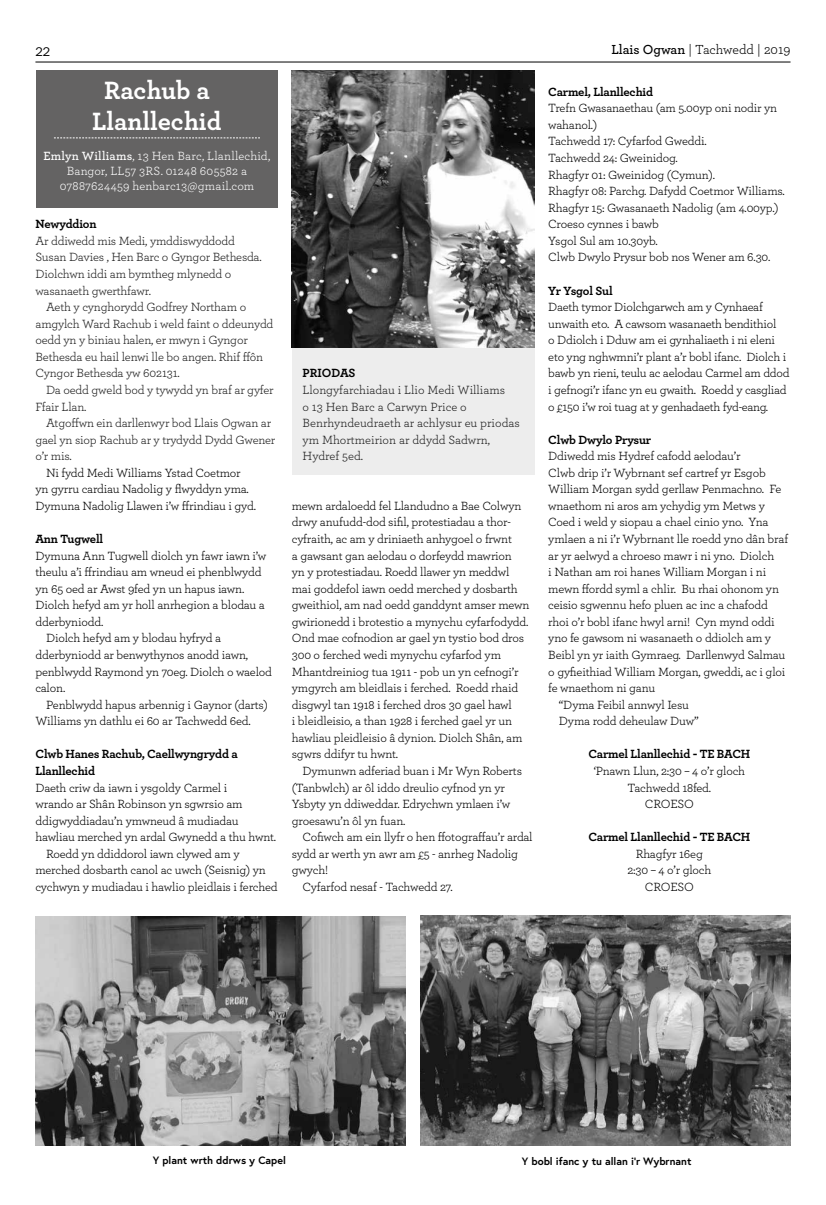
<style>
.page{position:relative;width:826px;height:1205px;background:#fff}
.page>*{position:absolute;margin:0;border:0;box-sizing:border-box;transform-origin:0 0}
.t1{font:700 26.25px/31.5px "Archer";color:#fff;text-align:center}
.t2{font:13.75px "Archer";color:#000}
.t3{font:12.5px/16.5px "Archer";letter-spacing:-.015em;color:#000}
.t4{font:12.5px/16.5px "Archer";letter-spacing:-.015em;color:#1d1d1d}
.t5{font:700 12.5px/16.6px "Archer";letter-spacing:-.015em;color:#000}
.t6{font:12.5px/15px "Archer";letter-spacing:.01em;color:#fff;text-align:center}
.t7{font:12.5px "Franklin Gothic IT Cby BT";color:#000}
.t8{font:700 10.62px "Europa";color:#000}
.s1{font-weight:600}
</style>
<div class="page">
<hr style="left:35px;top:62px;width:755px;height:1px;background:#000">
<div style="left:292px;top:245px;width:242px;height:230px;background:#ededed"></div>
<div style="left:36px;top:71px;width:242px;height:137px;background:#646363"></div>
<svg style="left:54px;top:138px;width:206px;height:1px"></svg>
<img style="left:292px;top:71px;width:242px;height:277px">
<img style="left:35px;top:916px;width:371px;height:229px">
<img style="left:420px;top:915px;width:370px;height:230px">
<p class="t7" style="left:35px;top:44px;width:16px">22</p>
<p class="t2" style="left:611px;top:40px;width:181px"><span class="s1">Llais Ogwan</span> | Tachwedd | 2019</p>
<h1 class="t1" style="left:92px;top:73px;width:131px">Rachub a<br>Llanllechid</h1>
<p class="t6" style="left:43px;top:148px;width:228px"><span class="s1">Emlyn Williams</span>, 13 Hen Barc, Llanllechid,<br>Bangor, LL57 3RS. 01248 605582 a<br>07887624459 henbarc13@gmail.com</p>
<p class="t5" style="left:35px;top:215px;width:63px">Newyddion</p>
<p class="t4" style="left:35px;top:232px;width:228px">Ar ddiwedd mis Medi, ymddiswyddodd Susan Davies , Hen Barc o Gyngor Bethesda.<br>Diolchwn iddi am bymtheg mlynedd o wasanaeth gwerthfawr.</p>
<p class="t4" style="left:35px;top:298px;width:239px;text-indent:11px">Aeth y cynghorydd Godfrey Northam o amgylch Ward Rachub i weld faint o ddeunydd oedd yn y biniau halen, er mwyn i Gyngor Bethesda eu hail lenwi lle bo angen. Rhif ffôn Cyngor Bethesda yw 602131.</p>
<p class="t4" style="left:35px;top:381px;width:240px;text-indent:11px">Da oedd gweld bod y tywydd yn braf ar gyfer<br>Ffair Llan.</p>
<p class="t4" style="left:35px;top:414px;width:241px;text-indent:11px">Atgoffwn ein darllenwyr bod Llais Ogwan ar gael yn siop Rachub ar y trydydd Dydd Gwener o’r mis.</p>
<p class="t3" style="left:35px;top:464px;width:222px;text-align:center">Ni fydd Medi Williams Ystad Coetmor<br>yn gyrru cardiau Nadolig y flwyddyn yma.<br>Dymuna Nadolig Llawen i’w ffrindiau i gyd.</p>
<p class="t5" style="left:35px;top:530px;width:69px">Ann Tugwell</p>
<p class="t3" style="left:35px;top:547px;width:232px">Dymuna Ann Tugwell diolch yn fawr iawn i’w</p>
<p class="t3" style="left:35px;top:563px;width:227px">theulu a’i ffrindiau am wneud ei phenblwydd</p>
<p class="t3" style="left:35px;top:580px;width:210px">yn 65 oed ar Awst 9fed yn un hapus iawn.</p>
<p class="t3" style="left:35px;top:596px;width:231px">Diolch hefyd am yr holl anrhegion a blodau a</p>
<p class="t3" style="left:35px;top:613px;width:69px">dderbyniodd.</p>
<p class="t3" style="left:46px;top:629px;width:176px">Diolch hefyd am y blodau hyfryd a</p>
<p class="t3" style="left:35px;top:646px;width:214px">dderbyniodd ar benwythynos anodd iawn,</p>
<p class="t3" style="left:35px;top:662px;width:238px">penblwydd Raymond yn 70eg. Diolch o waelod</p>
<p class="t3" style="left:35px;top:679px;width:31px">calon.</p>
<p class="t3" style="left:46px;top:696px;width:223px">Penblwydd hapus arbennig i Gaynor (darts)</p>
<p class="t3" style="left:35px;top:712px;width:217px">Williams yn dathlu ei 60 ar Tachwedd 6ed.</p>
<p class="t5" style="left:35px;top:745px;width:204px">Clwb Hanes Rachub, Caellwyngrydd a<br>Llanllechid</p>
<p class="t3" style="left:35px;top:778px;width:193px">Daeth criw da iawn i ysgoldy Carmel i</p>
<p class="t3" style="left:35px;top:795px;width:209px">wrando ar Shân Robinson yn sgwrsio am</p>
<p class="t3" style="left:35px;top:812px;width:205px">ddigwyddiadau’n ymwneud â mudiadau</p>
<p class="t3" style="left:35px;top:828px;width:242px">hawliau merched yn ardal Gwynedd a thu hwnt.</p>
<p class="t3" style="left:46px;top:845px;width:195px">Roedd yn ddiddorol iawn clywed am y</p>
<p class="t3" style="left:35px;top:861px;width:232px">merched dosbarth canol ac uwch (Seisnig) yn</p>
<p class="t3" style="left:35px;top:878px;width:244px">cychwyn y mudiadau i hawlio pleidlais i ferched</p>
<p class="t5" style="left:302px;top:364px;width:54px">PRIODAS</p>
<p class="t4" style="left:302px;top:381px;width:219px">Llongyfarchiadau i Llio Medi Williams<br>o 13 Hen Barc a Carwyn Price o<br>Benrhyndeudraeth ar achlysur eu priodas ym Mhortmeirion ar ddydd Sadwrn,<br>Hydref 5ed.</p>
<p class="t3" style="left:292px;top:497px;width:239px">mewn ardaloedd fel Llandudno a Bae Colwyn drwy anufudd-dod sifil, protestiadau a thor&shy;cyfraith, ac am y driniaeth anhygoel o frwnt<br>a gawsant gan aelodau o dorfeydd mawrion<br>yn y protestiadau. Roedd llawer yn meddwl mai goddefol iawn oedd merched y dosbarth gweithiol, am nad oedd ganddynt amser mewn gwirionedd i brotestio a mynychu cyfarfodydd.<br>Ond mae cofnodion ar gael yn tystio bod dros 300 o ferched wedi mynychu cyfarfod ym Mhantdreiniog tua 1911 - pob un yn cefnogi’r ymgyrch am bleidlais i ferched. Roedd rhaid disgwyl tan 1918 i ferched dros 30 gael hawl<br>i bleidleisio, a than 1928 i ferched gael yr un hawliau pleidleisio â dynion. Diolch Shân, am sgwrs ddifyr tu hwnt.</p>
<p class="t3" style="left:292px;top:762px;width:232px;text-indent:11px">Dymunwn adferiad buan i Mr Wyn Roberts (Tanbwlch) ar ôl iddo dreulio cyfnod yn yr Ysbyty yn ddiweddar. Edrychwn ymlaen i’w groesawu’n ôl yn fuan.</p>
<p class="t3" style="left:302px;top:828px;width:232px">Cofiwch am ein llyfr o hen ffotograffau’r ardal</p>
<p class="t3" style="left:292px;top:845px;width:228px">sydd ar werth yn awr am £5 - anrheg Nadolig</p>
<p class="t3" style="left:292px;top:861px;width:38px">gwych!</p>
<p class="t3" style="left:302px;top:878px;width:152px">Cyfarfod nesaf - Tachwedd 27.</p>
<p class="t5" style="left:548px;top:82px;width:106px">Carmel, Llanllechid</p>
<p class="t3" style="left:548px;top:99px;width:238px">Trefn Gwasanaethau (am 5.00yp oni nodir yn wahanol.)<br>Tachwedd 17: Cyfarfod Gweddi.<br>Tachwedd 24: Gweinidog.<br>Rhagfyr 01: Gweinidog (Cymun).<br>Rhagfyr 08: Parchg. Dafydd Coetmor Williams.<br>Rhagfyr 15: Gwasanaeth Nadolig (am 4.00yp.)<br>Croeso cynnes i bawb<br>Ysgol Sul am 10.30yb.<br>Clwb Dwylo Prysur bob nos Wener am 6.30.</p>
<p class="t5" style="left:548px;top:281px;width:66px">Yr Ysgol Sul</p>
<p class="t3" style="left:548px;top:298px;width:243px">Daeth tymor Diolchgarwch am y Cynhaeaf unwaith eto. A cawsom wasanaeth bendithiol<br>o Ddiolch i Dduw am ei gynhaliaeth i ni eleni eto yng nghwmni’r plant a’r bobl ifanc. Diolch i bawb yn rieni, teulu ac aelodau Carmel am ddod i gefnogi’r ifanc yn eu gwaith. Roedd y casgliad o £150 i’w roi tuag at y genhadaeth fyd-eang.</p>
<p class="t5" style="left:548px;top:430px;width:105px">Clwb Dwylo Prysur</p>
<p class="t3" style="left:548px;top:447px;width:194px">Ddiwedd mis Hydref cafodd aelodau’r</p>
<p class="t3" style="left:548px;top:464px;width:219px">Clwb drip i’r Wybrnant sef cartref yr Esgob</p>
<p class="t3" style="left:548px;top:480px;width:234px">William Morgan sydd gerllaw Penmachno. Fe</p>
<p class="t3" style="left:548px;top:497px;width:218px">wnaethom ni aros am ychydig ym Metws y</p>
<p class="t3" style="left:548px;top:513px;width:222px">Coed i weld y siopau a chael cinio yno. Yna</p>
<p class="t3" style="left:548px;top:530px;width:241px">ymlaen a ni i’r Wybrnant lle roedd yno dân braf</p>
<p class="t3" style="left:548px;top:547px;width:227px">ar yr aelwyd a chroeso mawr i ni yno. Diolch</p>
<p class="t3" style="left:548px;top:563px;width:219px">i Nathan am roi hanes William Morgan i ni</p>
<p class="t3" style="left:548px;top:580px;width:232px">mewn ffordd syml a chlir. Bu rhai ohonom yn</p>
<p class="t3" style="left:548px;top:596px;width:221px">ceisio sgwennu hefo pluen ac inc a chafodd</p>
<p class="t3" style="left:548px;top:613px;width:228px">rhoi o’r bobl ifanc hwyl arni! Cyn mynd oddi</p>
<p class="t3" style="left:548px;top:629px;width:224px">yno fe gawsom ni wasanaeth o ddiolch am y</p>
<p class="t3" style="left:548px;top:646px;width:238px">Beibl yn yr iaith Gymraeg. Darllenwyd Salmau</p>
<p class="t3" style="left:548px;top:662px;width:239px">o gyfieithiad William Morgan, gweddi, ac i gloi</p>
<p class="t3" style="left:548px;top:679px;width:109px">fe wnaethom ni ganu</p>
<p class="t3" style="left:559px;top:696px;width:131px">“Dyma Feibil annwyl Iesu</p>
<p class="t3" style="left:559px;top:712px;width:141px">Dyma rodd deheulaw Duw”</p>
<p class="t5" style="left:588px;top:745px;width:163px">Carmel Llanllechid - TE BACH</p>
<p class="t3" style="left:593px;top:762px;width:153px;text-align:center">‘Pnawn Llun, 2:30 – 4 o’r gloch<br>Tachwedd 18fed.<br>CROESO</p>
<p class="t5" style="left:588px;top:828px;width:163px">Carmel Llanllechid - TE BACH</p>
<p class="t3" style="left:627px;top:845px;width:85px;text-align:center">Rhagfyr 16eg<br>2:30 – 4 o’r gloch<br>CROESO</p>
<p class="t8" style="left:153px;top:1153px;width:134px">Y plant wrth ddrws y Capel</p>
<p class="t8" style="left:522px;top:1153px;width:171px">Y bobl ifanc y tu allan i’r Wybrnant</p>
</div>
